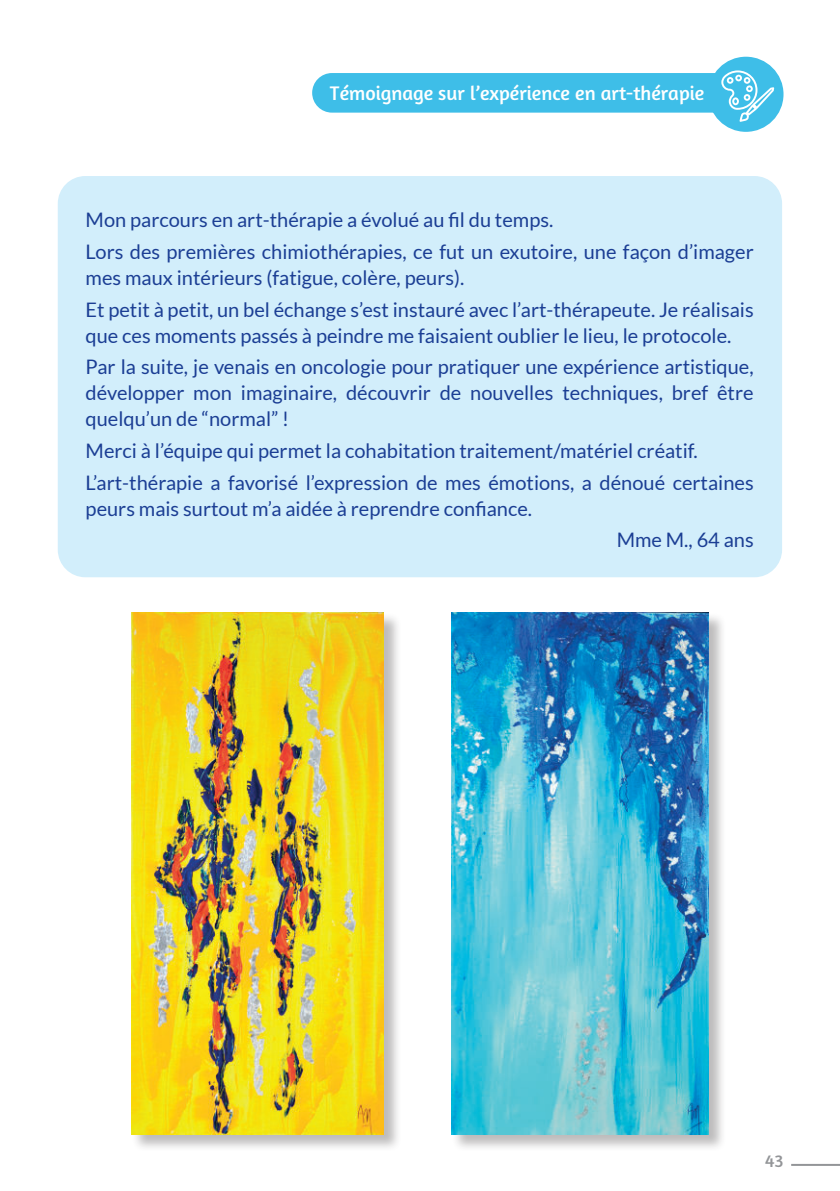
<style>
.page{position:relative;width:840px;height:1191px;background:#fff}
.page>*{position:absolute;margin:0;border:0;box-sizing:border-box;transform-origin:0 0}
.t1{font:20px/31.6px "Lato";color:#1b3e94}
.t2{font:20px "Amaranth";color:#fff}
.t3{font:18px "Amaranth";color:#939598}
</style>
<div class="page">
<hr style="left:790px;top:1163px;width:49px;height:2px;background:#939598">
<div style="left:58px;top:176px;width:723px;height:401px;background:#d2eefb;border-radius:28px"></div>
<div style="left:451px;top:612px;width:274px;height:540px;background:#231f20;opacity:.3"></div>
<img style="left:451px;top:612px;width:257px;height:522px">
<div style="left:131px;top:612px;width:270px;height:540px;background:#231f20;opacity:.3"></div>
<img style="left:131px;top:612px;width:252px;height:522px">
<div style="left:312px;top:73px;width:440px;height:40px;background:#3ebee8;border-radius:20px"></div>
<div style="left:708px;top:57px;width:75px;height:75px;background:#3ebee8;border-radius:50%"></div>
<svg style="left:721px;top:70px;width:52px;height:52px"></svg>
<p class="t2" style="left:330px;top:84px;width:376px">Témoignage sur l’expérience en art-thérapie</p>
<p class="t1" style="left:86px;top:204px;width:669px">Mon parcours en art-thérapie a évolué au fil du temps.<br>Lors des premières chimiothérapies, ce fut un exutoire, une façon d’imager</p>
<p class="t1" style="left:86px;top:262px;width:669px">mes maux intérieurs (fatigue, colère, peurs).<br>Et petit à petit, un bel échange s’est instauré avec l’art-thérapeute. Je réalisais</p>
<p class="t1" style="left:86px;top:320px;width:669px">que ces moments passés à peindre me faisaient oublier le lieu, le protocole.<br>Par la suite, je venais en oncologie pour pratiquer une expérience artistique,</p>
<p class="t1" style="left:86px;top:380px;width:669px;line-height:26px">développer mon imaginaire, découvrir de nouvelles techniques, bref être quelqu’un de “normal” !</p>
<p class="t1" style="left:86px;top:435px;width:669px">Merci à l’équipe qui permet la cohabitation traitement/matériel créatif.<br>L’art-thérapie a favorisé l’expression de mes émotions, a dénoué certaines</p>
<p class="t1" style="left:86px;top:492px;width:448px">peurs mais surtout m’a aidée à reprendre confiance.</p>
<p class="t1" style="left:616px;top:524px;width:138px">Mme M., 64 ans</p>
<p class="t3" style="left:764px;top:1152px;width:20px">43</p>
</div>
